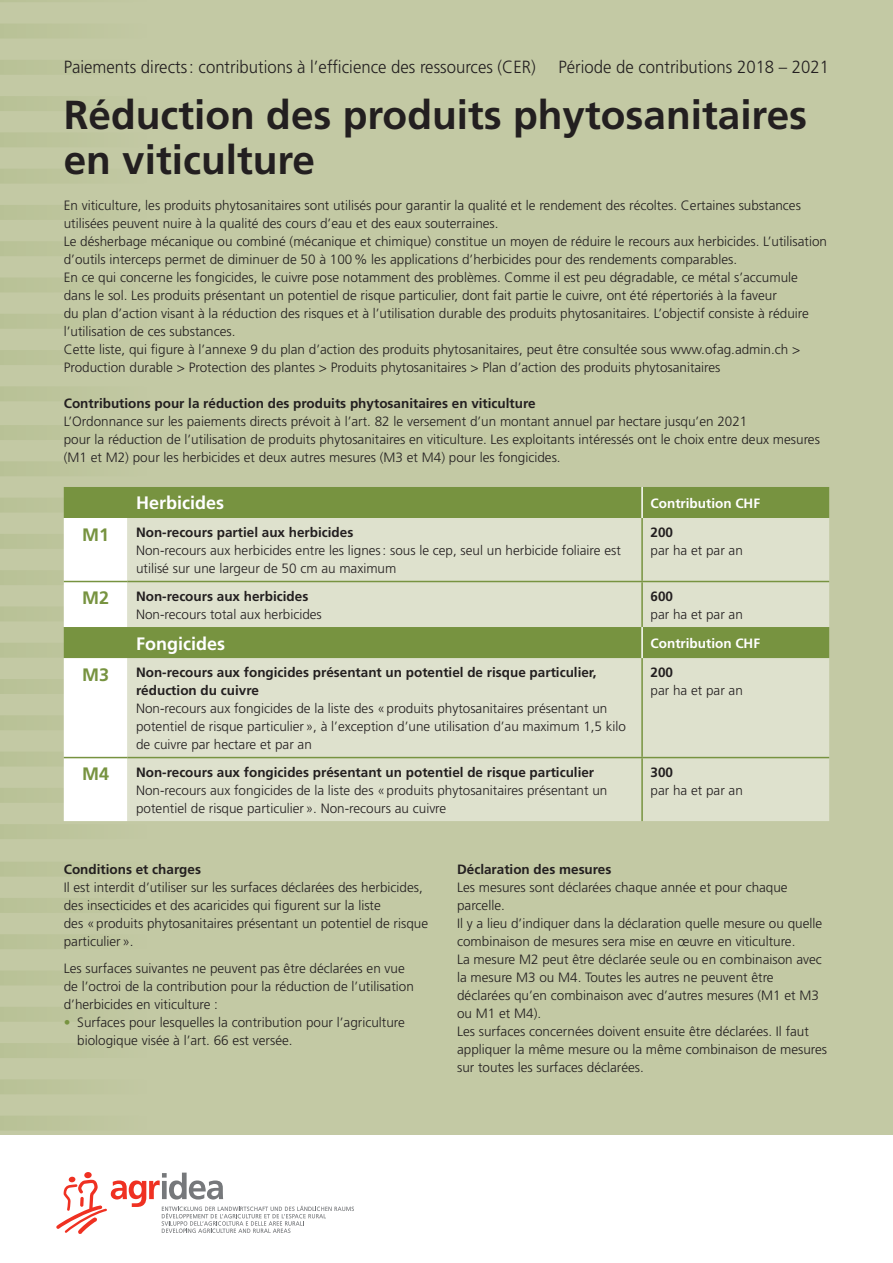
<style>
.page{position:relative;width:893px;height:1263px;background:#c3c9a4}
.page>*{position:absolute;margin:0;border:0;box-sizing:border-box;transform-origin:0 0}
._01_27Pt_Haupttitel{font:700 40.5px/45px "Frutiger";color:#231f20}
._12_weiss{font:700 18px "Frutiger";color:#fff}
._12_weiss-2{font:700 18px "Frutiger";color:#779340}
._08_18Pt_Untertitel{font:300 17.7px "Frutiger";color:#231f20;scale:.95 1}
._03_9_Pt_Grundtext{font:300 13.5px/18px "Frutiger";color:#231f20}
._03_9_Pt_Grundtext-2{font:700 13.5px/18px "Frutiger";color:#231f20}
._03_9_Pt_Grundtext-3{font:700 13.5px "Frutiger";color:#fff}
.s1{font-weight:700}
.s2{color:#779340}
</style>
<div class="page">
<hr style="left:0;top:0;width:191px;height:2px;background:#779340">
<div style="left:0;top:24px;width:191px;height:15px;background:#bfc69f"></div>
<div style="left:0;top:60px;width:191px;height:15px;background:#bfc69f"></div>
<div style="left:0;top:96px;width:191px;height:15px;background:#bfc69f"></div>
<div style="left:0;top:132px;width:191px;height:15px;background:#bfc69f"></div>
<div style="left:0;top:169px;width:191px;height:15px;background:#bfc69f"></div>
<div style="left:0;top:205px;width:191px;height:15px;background:#bfc69f"></div>
<div style="left:0;top:241px;width:191px;height:15px;background:#bfc69f"></div>
<div style="left:0;top:277px;width:191px;height:15px;background:#bfc69f"></div>
<div style="left:0;top:314px;width:191px;height:15px;background:#bfc69f"></div>
<div style="left:0;top:350px;width:191px;height:15px;background:#bfc69f"></div>
<div style="left:0;top:386px;width:191px;height:15px;background:#bfc69f"></div>
<div style="left:0;top:425px;width:191px;height:15px;background:#bfc69f"></div>
<div style="left:0;top:461px;width:191px;height:15px;background:#bfc69f"></div>
<div style="left:0;top:498px;width:191px;height:15px;background:#bac399"></div>
<div style="left:0;top:534px;width:191px;height:15px;background:#bac399"></div>
<div style="left:0;top:570px;width:191px;height:15px;background:#bac399"></div>
<div style="left:0;top:606px;width:191px;height:15px;background:#bac399"></div>
<div style="left:0;top:643px;width:191px;height:15px;background:#bac399"></div>
<div style="left:0;top:679px;width:191px;height:15px;background:#bac399"></div>
<div style="left:0;top:715px;width:191px;height:15px;background:#bac399"></div>
<div style="left:0;top:751px;width:191px;height:15px;background:#bac399"></div>
<div style="left:0;top:788px;width:191px;height:15px;background:#bac399"></div>
<div style="left:0;top:824px;width:191px;height:15px;background:#bfc69f"></div>
<div style="left:0;top:862px;width:191px;height:15px;background:#bfc69f"></div>
<div style="left:0;top:898px;width:191px;height:15px;background:#bfc69f"></div>
<div style="left:0;top:934px;width:191px;height:15px;background:#bfc69f"></div>
<div style="left:0;top:970px;width:191px;height:15px;background:#bfc69f"></div>
<div style="left:0;top:1007px;width:191px;height:15px;background:#bfc69f"></div>
<div style="left:0;top:1043px;width:191px;height:15px;background:#bfc69f"></div>
<div style="left:0;top:1079px;width:191px;height:15px;background:#bfc69f"></div>
<div style="left:0;top:1115px;width:191px;height:15px;background:#bfc69f"></div>
<div style="left:0;top:1135px;width:893px;height:128px;background:#fff"></div>
<svg style="left:56px;top:1172px;width:298px;height:62px"></svg>
<svg style="left:64px;top:487px;width:765px;height:334px;background:#ccd4b5"></svg>
<hr style="left:641px;top:487px;width:2px;height:31px;background:#fff">
<hr style="left:641px;top:518px;width:2px;height:63px;background:#779340">
<hr style="left:641px;top:582px;width:2px;height:45px;background:#779340">
<hr style="left:641px;top:658px;width:2px;height:99px;background:#779340">
<hr style="left:641px;top:758px;width:2px;height:63px;background:#779340">
<hr style="left:64px;top:581px;width:64px;height:1px;background:#779340">
<hr style="left:128px;top:581px;width:514px;height:1px;background:#779340">
<hr style="left:642px;top:581px;width:187px;height:1px;background:#779340">
<hr style="left:641px;top:627px;width:2px;height:31px;background:#fff">
<hr style="left:64px;top:757px;width:64px;height:1px;background:#779340">
<hr style="left:128px;top:757px;width:514px;height:1px;background:#779340">
<hr style="left:642px;top:757px;width:187px;height:1px;background:#779340">
<p class="_08_18Pt_Untertitel" style="left:64px;top:57px;width:498px">Paiements directs: contributions à l’efficience des ressources (CER)</p>
<p class="_08_18Pt_Untertitel" style="left:558px;top:57px;width:287px">Période de contributions 2018 – 2021</p>
<p class="_01_27Pt_Haupttitel" style="left:64px;top:92px;width:745px">Réduction des produits phytosanitaires en viticulture</p>
<p class="_03_9_Pt_Grundtext" style="left:64px;top:197px;width:739px">En viticulture, les produits phytosanitaires sont utilisés pour garantir la qualité et le rendement des récoltes. Certaines substances utilisées peuvent nuire à la qualité des cours d’eau et des eaux souterraines.</p>
<p class="_03_9_Pt_Grundtext" style="left:64px;top:233px;width:765px">Le désherbage mécanique ou combiné (mécanique et chimique) constitue un moyen de réduire le recours aux herbicides. L’utilisation d’outils interceps permet de diminuer de 50 à 100% les applications d’herbicides pour des rendements comparables.</p>
<p class="_03_9_Pt_Grundtext" style="left:64px;top:269px;width:747px">En ce qui concerne les fongicides, le cuivre pose notamment des problèmes. Comme il est peu dégradable, ce métal s’accumule dans le sol. Les produits présentant un potentiel de risque particulier, dont fait partie le cuivre, ont été répertoriés à la faveur<br>du plan d’action visant à la réduction des risques et à l’utilisation durable des produits phytosanitaires. L’objectif consiste à réduire l’utilisation de ces substances.</p>
<p class="_03_9_Pt_Grundtext" style="left:64px;top:341px;width:738px">Cette liste, qui figure à l’annexe 9 du plan d’action des produits phytosanitaires, peut être consultée sous www.ofag.admin.ch &gt;<br>Production durable &gt; Protection des plantes &gt; Produits phytosanitaires &gt; Plan d’action des produits phytosanitaires</p>
<p class="_03_9_Pt_Grundtext-2" style="left:64px;top:394px;width:473px">Contributions pour la réduction des produits phytosanitaires en viticulture</p>
<p class="_03_9_Pt_Grundtext" style="left:64px;top:413px;width:758px">L’Ordonnance sur les paiements directs prévoit à l’art. 82 le versement d’un montant annuel par hectare jusqu’en 2021<br>pour la réduction de l’utilisation de produits phytosanitaires en viticulture. Les exploitants intéressés ont le choix entre deux mesures (M1 et M2) pour les herbicides et deux autres mesures (M3 et M4) pour les fongicides.</p>
<p class="_12_weiss" style="left:136px;top:493px;width:90px">Herbicides</p>
<p class="_03_9_Pt_Grundtext-3" style="left:651px;top:495px;width:111px">Contribution CHF</p>
<p class="_12_weiss-2" style="left:82px;top:524px;width:28px">M1</p>
<p class="_03_9_Pt_Grundtext-2" style="left:136px;top:523px;width:219px">Non-recours partiel aux herbicides</p>
<p class="_03_9_Pt_Grundtext" style="left:136px;top:541px;width:486px">Non-recours aux herbicides entre les lignes: sous le cep, seul un herbicide foliaire est utilisé sur une largeur de 50 cm au maximum</p>
<p class="_12_weiss-2" style="left:82px;top:587px;width:28px">M2</p>
<p class="_03_9_Pt_Grundtext-2" style="left:136px;top:587px;width:174px">Non-recours aux herbicides</p>
<p class="_03_9_Pt_Grundtext" style="left:136px;top:605px;width:187px">Non-recours total aux herbicides</p>
<p class="_03_9_Pt_Grundtext" style="left:651px;top:523px;width:94px"><span class="s1">200<br></span>par ha et par an</p>
<p class="_03_9_Pt_Grundtext" style="left:651px;top:587px;width:94px"><span class="s1">600<br></span>par ha et par an</p>
<p class="_12_weiss" style="left:136px;top:633px;width:90px">Fongicides</p>
<p class="_03_9_Pt_Grundtext-3" style="left:651px;top:635px;width:111px">Contribution CHF</p>
<p class="_12_weiss-2" style="left:82px;top:664px;width:28px">M3</p>
<p class="_03_9_Pt_Grundtext-2" style="left:136px;top:663px;width:462px">Non-recours aux fongicides présentant un potentiel de risque particulier, réduction du cuivre</p>
<p class="_03_9_Pt_Grundtext" style="left:136px;top:699px;width:492px">Non-recours aux fongicides de la liste des «produits phytosanitaires présentant un potentiel de risque particulier», à l’exception d’une utilisation d’au maximum 1,5 kilo de cuivre par hectare et par an</p>
<p class="_12_weiss-2" style="left:82px;top:763px;width:28px">M4</p>
<p class="_03_9_Pt_Grundtext-2" style="left:136px;top:763px;width:460px">Non-recours aux fongicides présentant un potentiel de risque particulier</p>
<p class="_03_9_Pt_Grundtext" style="left:136px;top:781px;width:473px">Non-recours aux fongicides de la liste des «produits phytosanitaires présentant un potentiel de risque particulier». Non-recours au cuivre</p>
<p class="_03_9_Pt_Grundtext" style="left:651px;top:663px;width:94px"><span class="s1">200<br></span>par ha et par an</p>
<p class="_03_9_Pt_Grundtext" style="left:651px;top:763px;width:94px"><span class="s1">300<br></span>par ha et par an</p>
<p class="_03_9_Pt_Grundtext-2" style="left:64px;top:860px;width:139px">Conditions et charges</p>
<p class="_03_9_Pt_Grundtext" style="left:64px;top:878px;width:366px">Il est interdit d’utiliser sur les surfaces déclarées des herbicides, des insecticides et des acaricides qui figurent sur la liste<br>des «produits phytosanitaires présentant un potentiel de risque particulier».</p>
<p class="_03_9_Pt_Grundtext" style="left:64px;top:959px;width:352px">Les surfaces suivantes ne peuvent pas être déclarées en vue de l’octroi de la contribution pour la réduction de l’utilisation d’herbicides en viticulture :</p>
<p class="_03_9_Pt_Grundtext" style="left:77px;top:1013px;width:329px;text-indent:-14px"><span class="s2">•</span> Surfaces pour lesquelles la contribution pour l’agriculture biologique visée à l’art. 66 est versée.</p>
<p class="_03_9_Pt_Grundtext-2" style="left:457px;top:860px;width:156px">Déclaration des mesures</p>
<p class="_03_9_Pt_Grundtext" style="left:457px;top:878px;width:332px">Les mesures sont déclarées chaque année et pour chaque parcelle.</p>
<p class="_03_9_Pt_Grundtext" style="left:457px;top:914px;width:367px">Il y a lieu d’indiquer dans la déclaration quelle mesure ou quelle combinaison de mesures sera mise en œuvre en viticulture.<br>La mesure M2 peut être déclarée seule ou en combinaison avec la mesure M3 ou M4. Toutes les autres ne peuvent être déclarées qu’en combinaison avec d’autres mesures (M1 et M3 ou M1 et M4).</p>
<p class="_03_9_Pt_Grundtext" style="left:457px;top:1022px;width:372px">Les surfaces concernées doivent ensuite être déclarées. Il faut appliquer la même mesure ou la même combinaison de mesures sur toutes les surfaces déclarées.</p>
</div>
